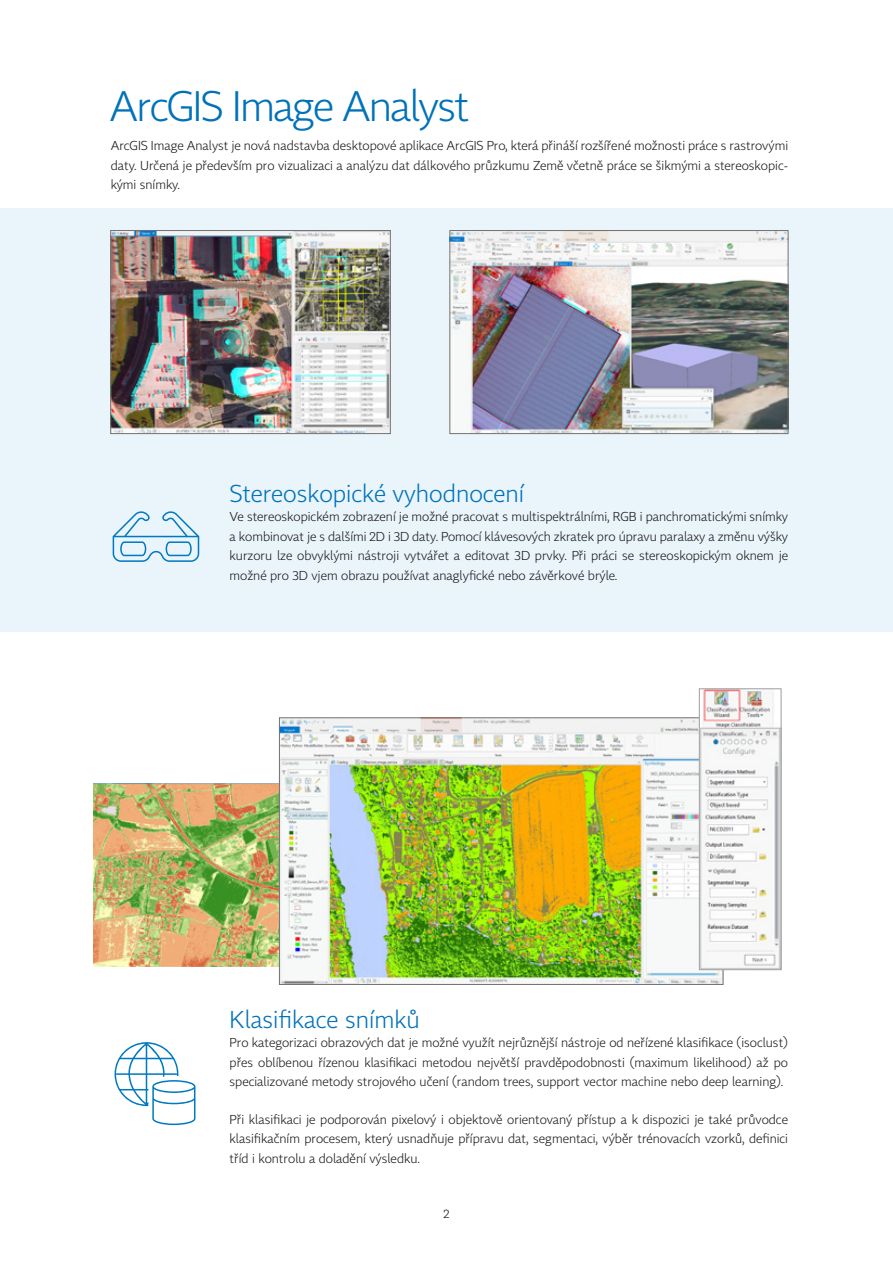
<style>
.page{position:relative;width:893px;height:1263px;background:#fff}
.page>*{position:absolute;margin:0;border:0;box-sizing:border-box;transform-origin:0 0}
.t1{font:300 42px "Tabac Sans";letter-spacing:-.04em;color:#0072ba}
.t2{font:300 24px "Tabac Sans";color:#0072ba}
.t3{font:300 12.75px/19.5px "Tabac Sans";color:#1a171c;text-align:justify}
.t4{font:300 12px "Tabac Sans";color:#1a171c}
</style>
<div class="page">
<img style="left:94px;top:784px;width:185px;height:182px">
<div style="left:0;top:208px;width:893px;height:423px;background:#eaf5fb"></div>
<hr style="left:892px;top:631px;width:1px;height:632px;background:#c9e6f6">
<svg style="left:113px;top:511px;width:86px;height:51px"></svg>
<svg style="left:115px;top:1042px;width:80px;height:83px"></svg>
<img style="left:452px;top:232px;width:334px;height:200px">
<div style="left:450px;top:230px;width:338px;height:204px;border:1px solid #707172"></div>
<img style="left:113px;top:232px;width:275px;height:200px">
<div style="left:111px;top:230px;width:279px;height:204px;border:1px solid #707172"></div>
<img style="left:281px;top:720px;width:440px;height:263px">
<img style="left:701px;top:691px;width:78px;height:277px">
<div style="left:699px;top:689px;width:82px;height:281px;border:1px solid #9c9e9f"></div>
<h1 class="t1" style="left:110px;top:81px;width:362px">ArcGIS Image Analyst</h1>
<p class="t3" style="left:111px;top:136px;width:679px">ArcGIS Image Analyst je nová nadstavba desktopové aplikace ArcGIS Pro, která přináší rozšířené možnosti práce s rastrovými daty. Určená je především pro vizualizaci a analýzu dat dálkového průzkumu Země včetně práce se šikmými a stereoskopic‑ kými snímky.</p>
<h2 class="t2" style="left:230px;top:478px;width:296px">Stereoskopické vyhodnocení</h2>
<p class="t3" style="left:230px;top:507px;width:560px">Ve stereoskopickém zobrazení je možné pracovat s multispektrálními, RGB i panchromatickými snímky a kombinovat je s dalšími 2D i 3D daty. Pomocí klávesových zkratek pro úpravu paralaxy a změnu výšky kurzoru lze obvyklými nástroji vytvářet a editovat 3D prvky. Při práci se stereoskopickým oknem je možné pro 3D vjem obrazu používat anaglyfické nebo závěrkové brýle.</p>
<h2 class="t2" style="left:230px;top:1005px;width:192px">Klasifikace snímků</h2>
<p class="t3" style="left:230px;top:1033px;width:560px">Pro kategorizaci obrazových dat je možné využít nejrůznější nástroje od neřízené klasifikace (isoclust) přes oblíbenou řízenou klasifikaci metodou největší pravděpodobnosti (maximum likelihood) až po specializované metody strojového učení (random trees, support vector machine nebo deep learning).</p>
<p class="t3" style="left:230px;top:1109px;width:560px">Při klasifikaci je podporován pixelový i objektově orientovaný přístup a k dispozici je také průvodce klasifikačním procesem, který usnadňuje přípravu dat, segmentaci, výběr trénovacích vzorků, definici tříd i kontrolu a doladění výsledku.</p>
<p class="t4" style="left:443px;top:1206px;width:8px">2</p>
</div>
